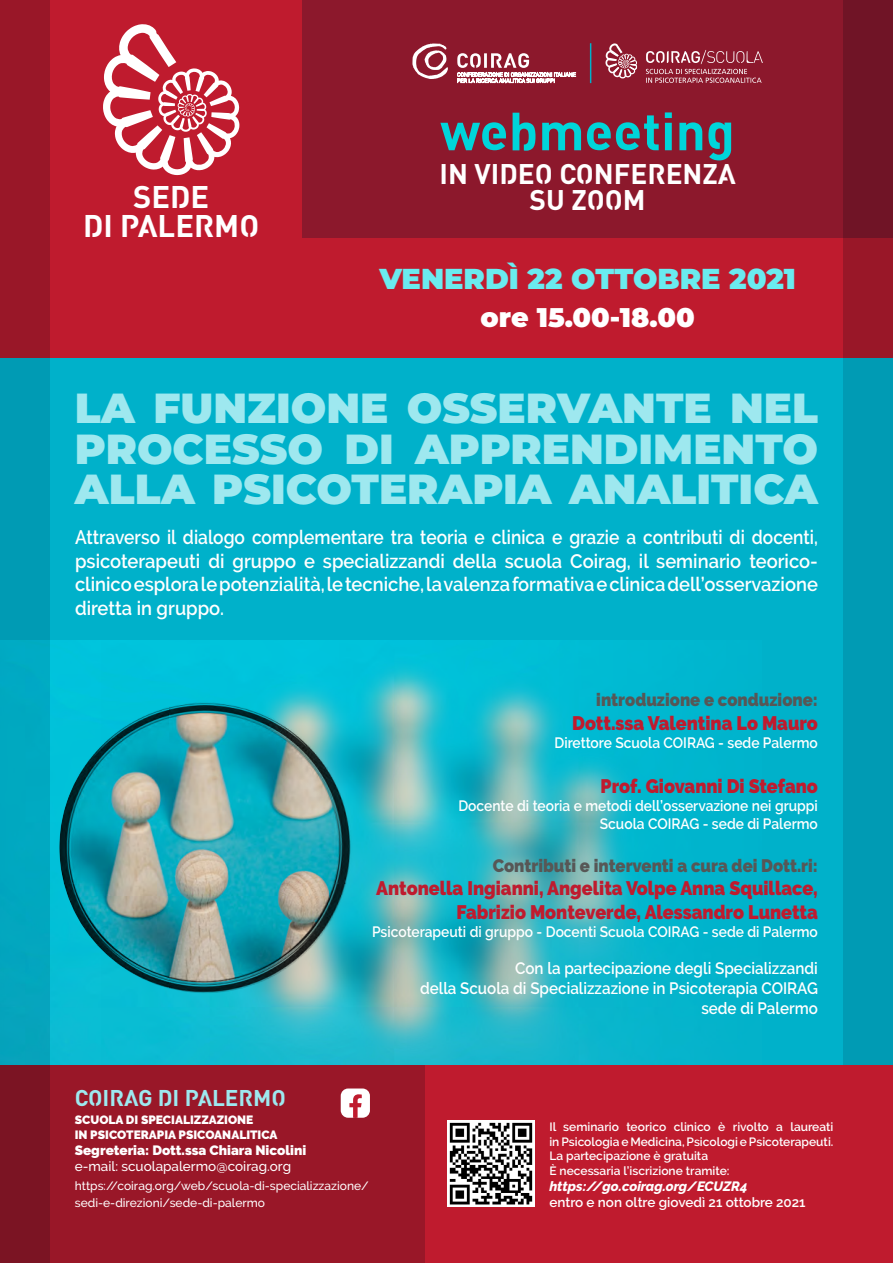
<style>
.page{position:relative;width:893px;height:1263px;background:#fff}
.page>*{position:absolute;margin:0;border:0;box-sizing:border-box;transform-origin:0 0}
.t1{font:700 52.8px "Streetvertising";color:#00d5da}
.t2{font:900 42px/40.5px "Montserrat";color:#9ee8ef;text-align:justify}
.t3{font:700 30.9px "Streetvertising";color:#fff}
.t4{font:900 28.8px "Montserrat";color:#6aebef}
.t5{font:700 28.05px "Streetvertising";color:#fff}
.t6{font:900 27px "Montserrat";color:#fff}
.t7{font:700 22.5px "Streetvertising";color:#9ee8ef}
.t8{font:600 19.5px/23.4px "Raleway";color:#fff;text-align:justify;scale:.94 1}
.t9{font:900 19.5px/23.4px "Raleway";color:#bf1b2e;text-align:right;scale:.92 1}
.t10{font:600 19.5px "Raleway";color:#fff;scale:.89 1}
.t11{font:900 18px "Raleway";color:#575756;scale:.92 1}
.t12{font:600 16.5px/19.8px "Raleway";color:#fff;text-align:right;scale:.92 1}
.t13{font:600 15px/18px "Raleway";color:#fff;text-align:right;scale:.92 1}
.t14{font:600 13.5px "Raleway";color:#fff}
.t15{font:900 13.5px "Raleway";color:#fff}
.t16{font:500 13.5px "Raleway";color:#fff}
.t17{font:italic 800 13.5px "Raleway";color:#fff}
.t18{font:600 12px/14.4px "Raleway";color:#fff}
.t19{font:500 12px/16.5px "Raleway";color:#fff}
.t20{font:900 12px "Raleway";color:#fff}
</style>
<div class="page">
<div style="left:0;top:357px;width:893px;height:708px;background:#00b1ca"></div>
<img style="left:50px;top:640px;width:591px;height:425px">
<div style="left:0;top:0;width:893px;height:357px;background:#bf1b2e"></div>
<svg style="left:843px;top:237px;width:50px;height:828px;fill:#009bb4"></svg>
<svg style="left:103px;top:24px;width:136px;height:151px"></svg>
<svg style="left:302px;top:0;width:591px;height:237px;fill:#8c182c"></svg>
<svg style="left:605px;top:43px;width:32px;height:35px"></svg>
<svg style="left:646px;top:50px;width:117px;height:33px"></svg>
<svg style="left:412px;top:44px;width:36px;height:35px"></svg>
<svg style="left:457px;top:53px;width:119px;height:31px"></svg>
<hr style="left:590px;top:43px;width:1px;height:40px;background:#00b1ca">
<div style="left:0;top:1065px;width:893px;height:198px;background:#bf1b2e"></div>
<div style="left:0;top:1065px;width:425px;height:198px;background:#991728"></div>
<img style="left:448px;top:1120px;width:87px;height:87px">
<svg style="left:0;top:0;width:50px;height:1263px"></svg>
<img style="left:59px;top:702px;width:293px;height:291px">
<svg style="left:341px;top:1088px;width:29px;height:30px"></svg>
<p class="t3" style="left:133px;top:183px;width:78px">SEDE</p>
<p class="t3" style="left:83px;top:212px;width:178px">DI PALERMO</p>
<p class="t1" style="left:440px;top:108px;width:296px">webmeeting</p>
<p class="t5" style="left:439px;top:161px;width:298px">IN VIDEO CONFERENZA</p>
<p class="t5" style="left:530px;top:187px;width:118px">SU ZOOM</p>
<p class="t4" style="left:379px;top:257px;width:418px">VENERDÌ 22 OTTOBRE 2021</p>
<p class="t6" style="left:480px;top:297px;width:216px">ore 15.00-18.00</p>
<p class="t2" style="left:75px;top:385px;width:745px">LA FUNZIONE OSSERVANTE NEL PROCESSO DI APPRENDIMENTO ALLA PSICOTERAPIA ANALITICA</p>
<p class="t10" style="left:75px;top:526px;width:836px">Attraverso il dialogo complementare tra teoria e clinica e grazie a contributi di docenti,</p>
<p class="t8" style="left:75px;top:549px;width:792px">psicoterapeuti di gruppo e specializzandi della scuola Coirag, il seminario teorico&shy;clinico esplora le potenzialità, le tecniche, la valenza formativa e clinica dell’osservazione diretta in gruppo.</p>
<p class="t11" style="left:596px;top:689px;width:242px">introduzione e conduzione:</p>
<p class="t9" style="left:572px;top:711px;width:269px">Dott.ssa Valentina Lo Mauro</p>
<p class="t13" style="left:554px;top:733px;width:288px">Direttore Scuola COIRAG - sede Palermo</p>
<p class="t9" style="left:601px;top:774px;width:238px">Prof. Giovanni Di Stefano</p>
<p class="t13" style="left:458px;top:796px;width:392px">Docente di teoria e metodi dell’osservazione nei gruppi<br>Scuola COIRAG - sede di Palermo</p>
<p class="t11" style="left:493px;top:855px;width:355px">Contributi e interventi a cura dei Dott.ri:</p>
<p class="t9" style="left:376px;top:877px;width:482px">Antonella Ingianni, Angelita Volpe Anna Squillace,<br>Fabrizio Monteverde, Alessandro Lunetta</p>
<p class="t13" style="left:372px;top:922px;width:486px">Psicoterapeuti di gruppo - Docenti Scuola COIRAG - sede di Palermo</p>
<p class="t12" style="left:420px;top:959px;width:434px">Con la partecipazione degli Specializzandi<br>della Scuola di Specializzazione in Psicoterapia COIRAG sede di Palermo</p>
<p class="t7" style="left:75px;top:1087px;width:213px">COIRAG DI PALERMO</p>
<p class="t20" style="left:75px;top:1113px;width:180px">SCUOLA DI SPECIALIZZAZIONE</p>
<p class="t20" style="left:75px;top:1127px;width:204px">IN PSICOTERAPIA PSICOANALITICA</p>
<p class="t15" style="left:75px;top:1142px;width:233px">Segreteria: Dott.ssa Chiara Nicolini</p>
<p class="t16" style="left:75px;top:1158px;width:218px">e-mail: scuolapalermo@coirag.org</p>
<p class="t19" style="left:75px;top:1178px;width:296px">https://coirag.org/web/scuola-di-specializzazione/ sedi-e-direzioni/sede-di-palermo</p>
<p class="t18" style="left:549px;top:1120px;width:286px">Il seminario teorico clinico è rivolto a laureati in Psicologia e Medicina, Psicologi e Psicoterapeuti.</p>
<p class="t18" style="left:549px;top:1149px;width:160px">La partecipazione è gratuita</p>
<p class="t18" style="left:549px;top:1163px;width:182px">È necessaria l’iscrizione tramite:</p>
<p class="t17" style="left:549px;top:1178px;width:200px">https://go.coirag.org/ECUZR4</p>
<p class="t14" style="left:549px;top:1194px;width:258px">entro e non oltre giovedì 21 ottobre 2021</p>
</div>
